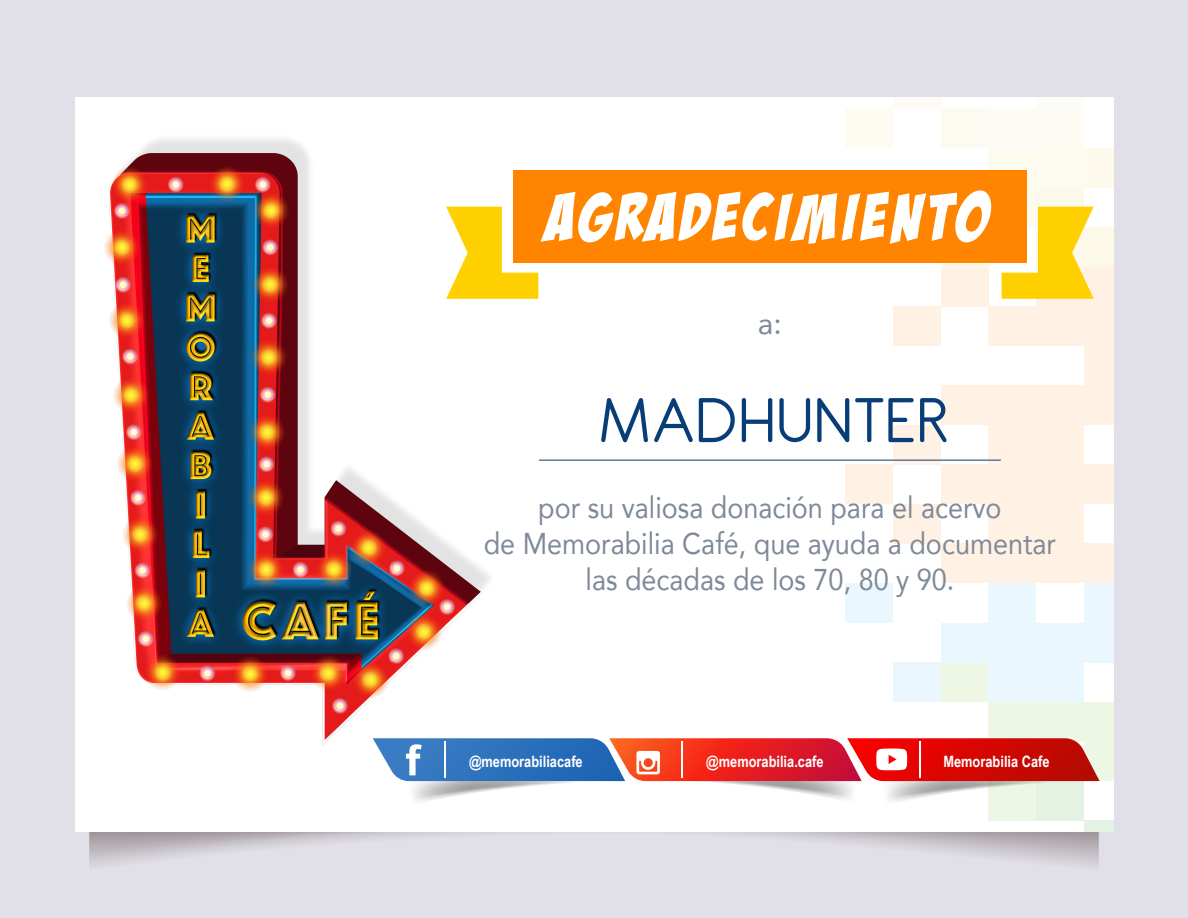
<style>
.page{position:relative;width:1188px;height:918px;background:#e1dfe7}
.page>*{position:absolute;margin:0;border:0;box-sizing:border-box;transform-origin:0 0}
.t1{font:69px "Antipasto";letter-spacing:.05em;color:#083d77}
.t2{font:66px "Bada Boom BB";letter-spacing:.085em;color:#fff}
.t3{font:30px/36px "Avenir";color:#7f8999;text-align:center;scale:.9 1}
.t4{font:30px "Avenir";color:#7f8999}
.t5{font:700 15.6px "Arial Narrow";color:#fff}
</style>
<div class="page">
<svg style="left:89px;top:832px;width:1010px;height:34px"></svg>
<div style="left:75px;top:97px;width:1038px;height:735px;background:#fff"></div>
<div style="left:1084px;top:820px;width:29px;height:12px;background:#e3f2e3"></div>
<div style="left:989px;top:781px;width:47px;height:39px;background:#eef7e3"></div>
<div style="left:1036px;top:781px;width:48px;height:39px;background:#e3f2e3"></div>
<div style="left:1084px;top:741px;width:29px;height:40px;background:#eef7e3"></div>
<div style="left:989px;top:702px;width:47px;height:39px;background:#eef7e3"></div>
<div style="left:1036px;top:702px;width:48px;height:39px;background:#eef7e3"></div>
<div style="left:1084px;top:702px;width:29px;height:39px;background:#eef7e3"></div>
<div style="left:893px;top:662px;width:48px;height:40px;background:#ebf7ff"></div>
<div style="left:941px;top:662px;width:48px;height:40px;background:#eef7e3"></div>
<div style="left:989px;top:662px;width:47px;height:40px;background:#ebf7ff"></div>
<div style="left:1036px;top:662px;width:48px;height:40px;background:#ebf7ff"></div>
<div style="left:941px;top:623px;width:48px;height:39px;background:#ebf7ff"></div>
<div style="left:989px;top:623px;width:47px;height:39px;background:#ebf7ff"></div>
<div style="left:1036px;top:623px;width:48px;height:39px;background:#ebf7ff"></div>
<div style="left:1084px;top:623px;width:29px;height:39px;background:#ebf7ff"></div>
<div style="left:845px;top:583px;width:48px;height:40px;background:#ebf7ff"></div>
<div style="left:989px;top:583px;width:47px;height:40px;background:#ebf7ff"></div>
<div style="left:1084px;top:583px;width:29px;height:40px;background:#ebf7ff"></div>
<div style="left:941px;top:544px;width:48px;height:39px;background:#fff1e3"></div>
<div style="left:989px;top:544px;width:47px;height:39px;background:#fff1e3"></div>
<div style="left:1036px;top:544px;width:48px;height:39px;background:#fff1e3"></div>
<div style="left:1084px;top:544px;width:29px;height:39px;background:#fff1e3"></div>
<div style="left:893px;top:504px;width:48px;height:40px;background:#fff1e3"></div>
<div style="left:989px;top:504px;width:47px;height:40px;background:#fff1e3"></div>
<div style="left:1036px;top:504px;width:48px;height:40px;background:#fff1e3"></div>
<div style="left:845px;top:465px;width:48px;height:39px;background:#fff1e3"></div>
<div style="left:941px;top:465px;width:48px;height:39px;background:#fff1e3"></div>
<div style="left:989px;top:465px;width:47px;height:39px;background:#fff1e3"></div>
<div style="left:1036px;top:465px;width:48px;height:39px;background:#fff1e3"></div>
<div style="left:1084px;top:465px;width:29px;height:39px;background:#fff1e3"></div>
<div style="left:893px;top:425px;width:48px;height:40px;background:#fff1e3"></div>
<div style="left:989px;top:425px;width:47px;height:40px;background:#fff1e3"></div>
<div style="left:1036px;top:425px;width:48px;height:40px;background:#fff1e3"></div>
<div style="left:941px;top:385px;width:48px;height:40px;background:#fff1e3"></div>
<div style="left:989px;top:385px;width:47px;height:40px;background:#fff1e3"></div>
<div style="left:1036px;top:385px;width:48px;height:40px;background:#fff1e3"></div>
<div style="left:1084px;top:385px;width:29px;height:40px;background:#fff1e3"></div>
<div style="left:1084px;top:346px;width:29px;height:39px;background:#fff1e3"></div>
<div style="left:893px;top:306px;width:48px;height:40px;background:#fff1e3"></div>
<div style="left:989px;top:306px;width:47px;height:40px;background:#fff1e3"></div>
<div style="left:1036px;top:306px;width:48px;height:40px;background:#fff1e3"></div>
<div style="left:1084px;top:306px;width:29px;height:40px;background:#fff1e3"></div>
<div style="left:941px;top:267px;width:48px;height:39px;background:#fff1e3"></div>
<div style="left:1036px;top:267px;width:48px;height:39px;background:#fff1e3"></div>
<div style="left:1084px;top:267px;width:29px;height:39px;background:#fff1e3"></div>
<div style="left:941px;top:227px;width:48px;height:40px;background:#fdf9e9"></div>
<div style="left:1084px;top:227px;width:29px;height:40px;background:#fdf9e9"></div>
<div style="left:989px;top:188px;width:47px;height:39px;background:#fdfaee"></div>
<div style="left:1036px;top:188px;width:48px;height:39px;background:#fdf9ea"></div>
<div style="left:989px;top:148px;width:47px;height:40px;background:#fdfaee"></div>
<div style="left:1036px;top:148px;width:48px;height:40px;background:#fdfaf1"></div>
<div style="left:1084px;top:148px;width:29px;height:40px;background:#fdfaed"></div>
<div style="left:845px;top:109px;width:48px;height:39px;background:#fdfbf2"></div>
<div style="left:941px;top:109px;width:48px;height:39px;background:#fdfaf1"></div>
<div style="left:989px;top:109px;width:47px;height:39px;background:#fdfbf5"></div>
<div style="left:1036px;top:109px;width:48px;height:39px;background:#fdfbf3"></div>
<div style="left:893px;top:97px;width:48px;height:12px;background:#fdfbf4"></div>
<div style="left:1036px;top:97px;width:48px;height:12px;background:#fcfcf6"></div>
<div style="left:513px;top:170px;width:514px;height:93px;background:#ff8500"></div>
<svg style="left:1002px;top:207px;width:92px;height:92px"></svg>
<svg style="left:500px;top:207px;width:38px;height:92px"></svg>
<hr style="left:539px;top:460px;width:462px;height:1px;background:#083d77">
<img style="left:104px;top:139px;width:396px;height:606px">
<svg style="left:373px;top:738px;width:727px;height:68px"></svg>
<h2 class="t2" style="left:548px;top:183px;width:442px">AGRADECIMIENTO</h2>
<p class="t4" style="left:758px;top:300px;width:25px">a:</p>
<h1 class="t1" style="left:599px;top:380px;width:349px">MADHUNTER</h1>
<p class="t3" style="left:484px;top:489px;width:637px">por su valiosa donación para el acervo<br>de Memorabilia Café, que ayuda a documentar las décadas de los 70, 80 y 90.</p>
<p class="t5" style="left:469px;top:750px;width:115px">@memorabiliacafe</p>
<p class="t5" style="left:706px;top:750px;width:119px">@memorabilia.cafe</p>
<p class="t5" style="left:943px;top:750px;width:108px">Memorabilia Cafe</p>
</div>
